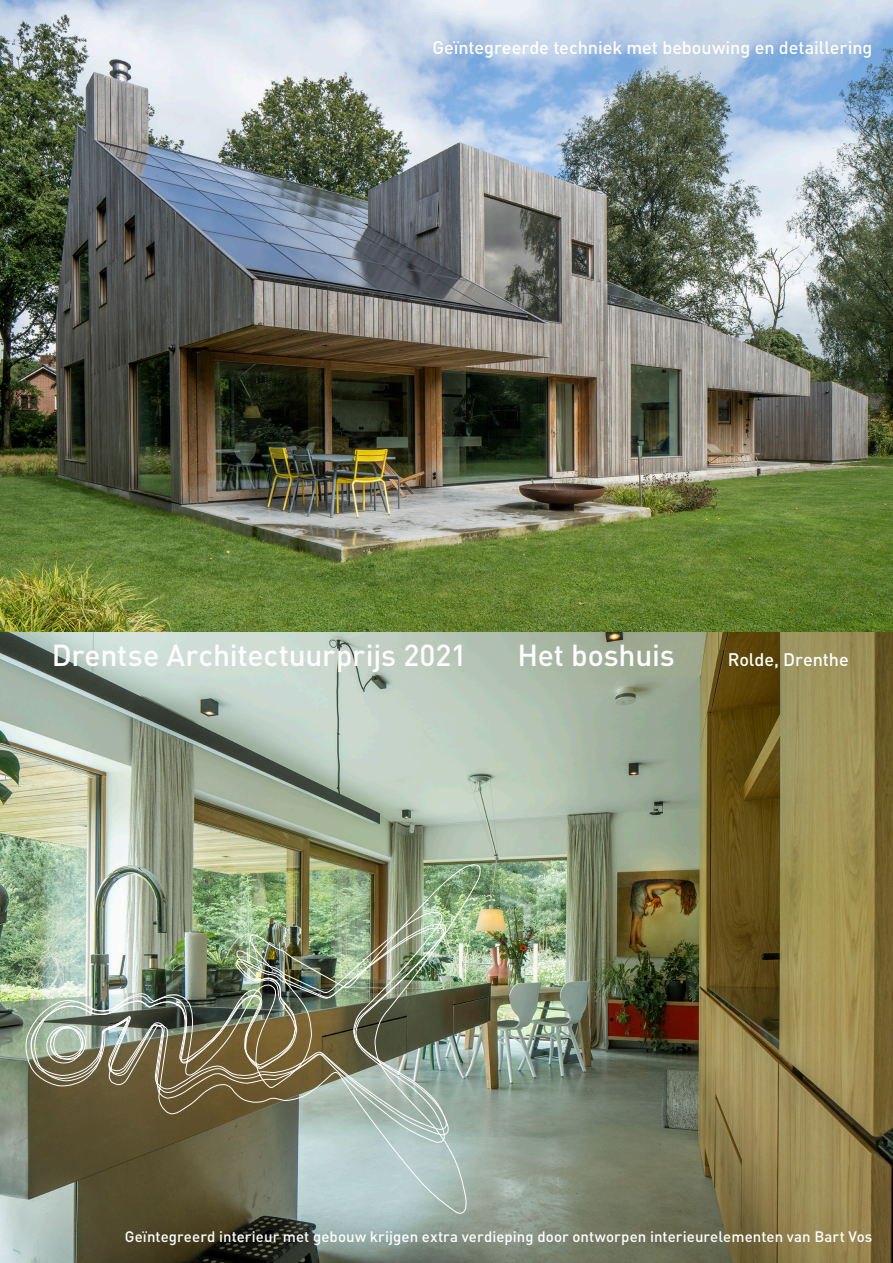
<style>
.page{position:relative;width:893px;height:1263px;background:#fff}
.page>*{position:absolute;margin:0;border:0;box-sizing:border-box;transform-origin:0 0}
.t1{font:500 30px "DINOT";letter-spacing:-.005em;color:#fff}
.t2{font:500 18px "DINOT";letter-spacing:-.005em;color:#fff}
.t3{font:500 15px "DINOT";letter-spacing:.005em;color:#fff}
</style>
<div class="page">
<img style="left:0;top:0;width:893px;height:1263px">
<img style="left:26px;top:864px;width:455px;height:350px">
<p class="t2" style="left:433px;top:34px;width:441px">Geïntegreerde techniek met bebouwing en detaillering</p>
<p class="t1" style="left:52px;top:632px;width:417px">Drentse Architectuurprijs 2021</p>
<p class="t1" style="left:517px;top:632px;width:159px">Het boshuis</p>
<p class="t2" style="left:728px;top:646px;width:122px">Rolde, Drenthe</p>
<p class="t3" style="left:125px;top:1225px;width:749px">Geïntegreerd interieur met gebouw krijgen extra verdieping door ontworpen interieurelementen van Bart Vos</p>
</div>
